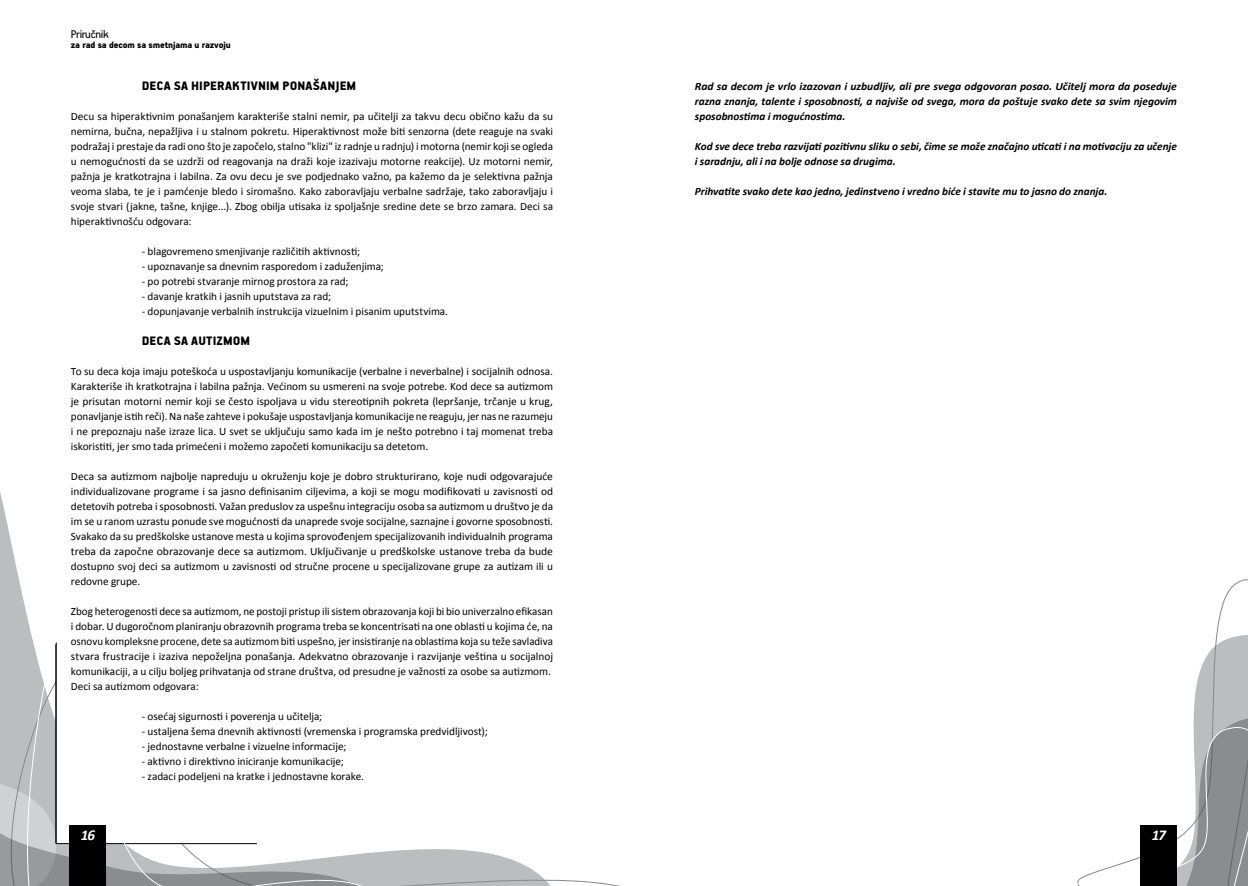
<style>
.page{position:relative;width:1248px;height:886px;background:#fff}
.page>*{position:absolute;margin:0;border:0;box-sizing:border-box;transform-origin:0 0}
.t1{font:italic 700 15px "Calibri";color:#fff}
.t2{font:900 13.75px "PF Handbook Pro";letter-spacing:.01em;color:#000}
.t3{font:12.5px "PF Handbook Pro";letter-spacing:-.025em;color:#000}
.t4{font:11.25px/15px "Calibri";letter-spacing:-.005em;color:#000;text-align:justify}
.t5{font:italic 700 11.25px/15px "Calibri";color:#000;text-align:justify}
.t6{font:900 10px "PF Handbook Pro";color:#000}
</style>
<div class="page">
<svg style="left:0;top:492px;width:18px;height:81px"></svg>
<svg style="left:438px;top:849px;width:182px;height:37px"></svg>
<svg style="left:0;top:573px;width:438px;height:313px"></svg>
<svg style="left:1194px;top:579px;width:53px;height:124px"></svg>
<svg style="left:1077px;top:703px;width:170px;height:183px"></svg>
<div style="left:1140px;top:825px;width:37px;height:61px;background:#000"></div>
<p class="t3" style="left:71px;top:26px;width:39px">Priručnik</p>
<p class="t6" style="left:71px;top:39px;width:161px">za rad sa decom sa smetnjama u razvoju</p>
<p class="t2" style="left:142px;top:77px;width:216px">Deca sa hiperaktivnim ponašanjem</p>
<p class="t4" style="left:71px;top:108px;width:483px">Decu sa hiperaktivnim ponašanjem karakteriše stalni nemir, pa učitelji za takvu decu obično kažu da su nemirna, bučna, nepažljiva i u stalnom pokretu. Hiperaktivnost može biti senzorna (dete reaguje na svaki podražaj i prestaje da radi ono što je započelo, stalno "klizi" iz radnje u radnju) i motorna (nemir koji se ogleda u nemogućnosti da se uzdrži od reagovanja na draži koje izazivaju motorne reakcije). Uz motorni nemir, pažnja je kratkotrajna i labilna. Za ovu decu je sve podjednako važno, pa kažemo da je selektivna pažnja veoma slaba, te je i pamćenje bledo i siromašno. Kako zaboravljaju verbalne sadržaje, tako zaboravljaju i svoje stvari (jakne, tašne, knjige...). Zbog obilja utisaka iz spoljašnje sredine dete se brzo zamara. Deci sa hiperaktivnošću odgovara:</p>
<p class="t4" style="left:142px;top:243px;width:220px">- blagovremeno smenjivanje različitih aktivnosti;</p>
<p class="t4" style="left:142px;top:258px;width:243px">- upoznavanje sa dnevnim rasporedom i zaduženjima;</p>
<p class="t4" style="left:142px;top:273px;width:208px">- po potrebi stvaranje mirnog prostora za rad;</p>
<p class="t4" style="left:142px;top:288px;width:191px">- davanje kratkih i jasnih uputstava za rad;</p>
<p class="t4" style="left:142px;top:303px;width:308px">- dopunjavanje verbalnih instrukcija vizuelnim i pisanim uputstvima.</p>
<p class="t2" style="left:142px;top:332px;width:16px">DECA</p>
<p class="t2" style="left:174px;top:332px;width:26px">SA AUTIZMOM</p>
<p class="t4" style="left:71px;top:363px;width:483px">To su deca koja imaju poteškoća u uspostavljanju komunikacije (verbalne i neverbalne) i socijalnih odnosa.<br>Karakteriše ih kratkotrajna i labilna pažnja. Većinom su usmereni na svoje potrebe. Kod dece sa autizmom je prisutan motorni nemir koji se često ispoljava u vidu stereotipnih pokreta (lepršanje, trčanje u krug, ponavljanje istih reči). Na naše zahteve i pokušaje uspostavljanja komunikacije ne reaguju, jer nas ne razumeju i ne prepoznaju naše izraze lica. U svet se uključuju samo kada im je nešto potrebno i taj momenat treba iskoristiti, jer smo tada primećeni i možemo započeti komunikaciju sa detetom.</p>
<p class="t4" style="left:71px;top:468px;width:483px">Deca sa autizmom najbolje napreduju u okruženju koje je dobro strukturirano, koje nudi odgovarajuće individualizovane programe i sa jasno definisanim ciljevima, a koji se mogu modifikovati u zavisnosti od detetovih potreba i sposobnosti. Važan preduslov za uspešnu integraciju osoba sa autizmom u društvo je da im se u ranom uzrastu ponude sve mogućnosti da unaprede svoje socijalne, saznajne i govorne sposobnosti.<br>Svakako da su predškolske ustanove mesta u kojima sprovođenjem specijalizovanih individualnih programa treba da započne obrazovanje dece sa autizmom. Uključivanje u predškolske ustanove treba da bude dostupno svoj deci sa autizmom u zavisnosti od stručne procene u specijalizovane grupe za autizam ili u redovne grupe.</p>
<p class="t4" style="left:71px;top:603px;width:483px;text-align:left">Zbog heterogenosti dece sa autizmom, ne postoji pristup ili sistem obrazovanja koji bi bio univerzalno efikasan i dobar. U dugoročnom planiranju obrazovnih programa treba se koncentrisati na one oblasti u kojima će, na osnovu kompleksne procene, dete sa autizmom biti uspešno, jer insistiranje na oblastima koja su teže savladiva stvara frustracije i izaziva nepoželjna ponašanja. Adekvatno obrazovanje i razvijanje veština u socijalnoj komunikaciji, a u cilju boljeg prihvatanja od strane društva, od presudne je važnosti za osobe sa autizmom.<br>Deci sa autizmom odgovara:</p>
<p class="t4" style="left:142px;top:708px;width:182px">- osećaj sigurnosti i poverenja u učitelja;</p>
<p class="t4" style="left:142px;top:723px;width:347px">- ustaljena šema dnevnih aktivnosti (vremenska i programska predvidljivost);</p>
<p class="t4" style="left:142px;top:738px;width:206px">- jednostavne verbalne i vizuelne informacije;</p>
<p class="t4" style="left:142px;top:753px;width:204px">- aktivno i direktivno iniciranje komunikacije;</p>
<p class="t4" style="left:142px;top:768px;width:224px">- zadaci podeljeni na kratke i jednostavne korake.</p>
<p class="t1" style="left:81px;top:826px;width:15px">16</p>
<p class="t5" style="left:694px;top:78px;width:483px">Rad sa decom je vrlo izazovan i uzbudljiv, ali pre svega odgovoran posao. Učitelj mora da poseduje razna znanja, talente i sposobnosti, a najviše od svega, mora da poštuje svako dete sa svim njegovim sposobnostima i mogućnostima.</p>
<p class="t5" style="left:694px;top:138px;width:483px">Kod sve dece treba razvijati pozitivnu sliku o sebi, čime se može značajno uticati i na motivaciju za učenje i saradnju, ali i na bolje odnose sa drugima.</p>
<p class="t5" style="left:694px;top:183px;width:414px">Prihvatite svako dete kao jedno, jedinstveno i vredno biće i stavite mu to jasno do znanja.</p>
<p class="t1" style="left:1151px;top:826px;width:16px">17</p>
</div>
